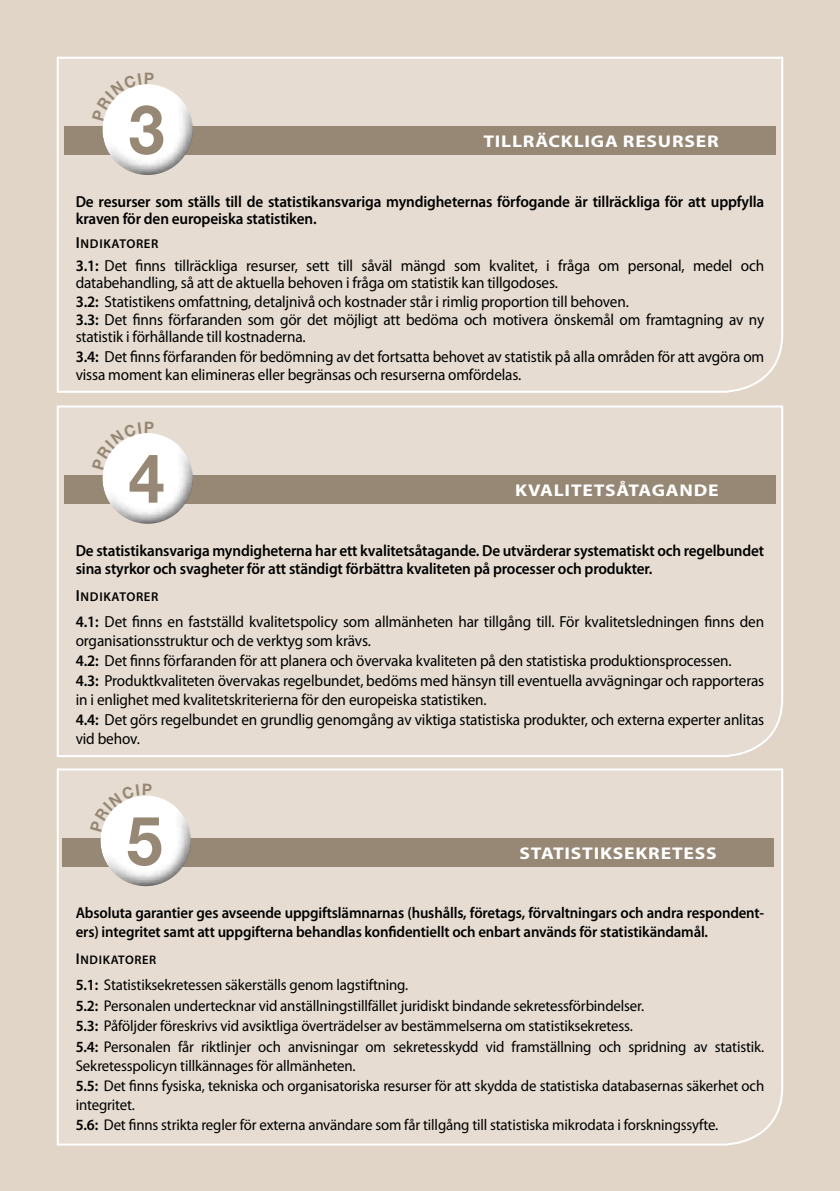
<style>
.page{position:relative;width:840px;height:1191px;background:#fff}
.page>*{position:absolute;margin:0;border:0;box-sizing:border-box;transform-origin:0 0}
.t1{font:700 68px "Helvetica Neue LT Std";color:#978875;scale:.95 1}
.t2{font:700 17px "Myriad Pro";letter-spacing:.04em;color:#fff;scale:1.15 1}
.t3{font:16px/20.2px "Myriad Pro";letter-spacing:-.01em;color:#000;scale:.95 1}
.t4{font:600 16px/17px "Myriad Pro";letter-spacing:-.01em;color:#000;scale:.95 1}
.t5{font:15.6px/20.4px "Myriad Pro";letter-spacing:-.01em;color:#000;scale:.95 1}
.t6{font:600 15.6px/18.8px "Myriad Pro";letter-spacing:-.01em;color:#000;scale:.95 1}
.t7{font:600 12.8px "Myriad Pro";letter-spacing:.05em;color:#000}
.t8{font:600 12.4px "Myriad Pro";letter-spacing:.05em;color:#000}
.s1{font-size:16px}
.s2{font-weight:600}
.s3{font-size:15.6px}
</style>
<div class="page">
<div style="left:0;top:0;width:839px;height:1191px;background:#e1d5c8"></div>
<div style="left:56px;top:56px;width:727px;height:337px;background:#e6dcd1"></div>
<div style="left:64px;top:127px;width:711px;height:28px;background:#978875"></div>
<div style="left:87px;top:67px;width:105px;height:60px;background:#e6dcd1"></div>
<div style="left:94px;top:92px;width:115px;height:85px;background:#000;opacity:.92"></div>
<div style="left:56px;top:405px;width:727px;height:352px;background:#e6dcd1"></div>
<div style="left:64px;top:475px;width:711px;height:29px;background:#978875"></div>
<div style="left:87px;top:416px;width:105px;height:59px;background:#e6dcd1"></div>
<div style="left:94px;top:441px;width:115px;height:84px;background:#000;opacity:.92"></div>
<div style="left:56px;top:768px;width:727px;height:378px;background:#e6dcd1"></div>
<div style="left:62px;top:838px;width:711px;height:28px;background:#978875"></div>
<div style="left:85px;top:778px;width:105px;height:60px;background:#e6dcd1"></div>
<div style="left:93px;top:803px;width:114px;height:85px;background:#000;opacity:.92"></div>
<svg style="left:92px;top:73px;width:62px;height:48px"></svg>
<svg style="left:92px;top:421px;width:62px;height:49px"></svg>
<svg style="left:90px;top:784px;width:62px;height:48px"></svg>
<h1 class="t1" style="left:128px;top:88px;width:39px">3</h1>
<p class="t2" style="left:483px;top:132px;width:202px">TILLRÄCKLIGA RESURSER</p>
<p class="t4" style="left:76px;top:193px;width:725px">De resurser som ställs till de statistikansvariga myndigheternas förfogande är tillräckliga för att uppfylla kraven för den europeiska statistiken.</p>
<p class="t7" style="left:76px;top:236px;width:84px"><span class="s1">I</span>ndi katorer</p>
<p class="t3" style="left:76px;top:257px;width:725px;line-height:17px"><span class="s2">3.1:</span> Det finns tillräckliga resurser, sett till såväl mängd som kvalitet, i fråga om personal, medel och databehandling, så att de aktuella behoven i fråga om statistik kan tillgodoses.</p>
<p class="t3" style="left:76px;top:292px;width:725px;line-height:18.8px"><span class="s2">3.2:</span> Statistikens omfattning, detaljnivå och kostnader står i rimlig proportion till behoven.<br><span class="s2">3.3:</span> Det finns förfaranden som gör det möjligt att bedöma och motivera önskemål om framtagning av ny</p>
<p class="t3" style="left:76px;top:327px;width:725px;line-height:19.6px">statistik i förhållande till kostnaderna.<br><span class="s2">3.4:</span> Det finns förfaranden för bedömning av det fortsatta behovet av statistik på alla områden för att avgöra om</p>
<p class="t3" style="left:76px;top:365px;width:470px">vissa moment kan elimineras eller begränsas och resurserna omfördelas.</p>
<h1 class="t1" style="left:128px;top:436px;width:39px">4</h1>
<p class="t2" style="left:515px;top:481px;width:178px">KVALITETSÅTAGANDE</p>
<p class="t4" style="left:76px;top:541px;width:725px;line-height:18.6px">De statistikansvariga myndigheterna har ett kvalitetsåtagande. De utvärderar systematiskt och regelbundet sina styrkor och svagheter för att ständigt förbättra kvaliteten på processer och produkter.</p>
<p class="t7" style="left:76px;top:590px;width:84px"><span class="s1">I</span>ndi katorer</p>
<p class="t3" style="left:76px;top:613px;width:725px;line-height:18.6px"><span class="s2">4.1:</span> Det finns en fastställd kvalitetspolicy som allmänheten har tillgång till. För kvalitetsledningen finns den organisationsstruktur och de verktyg som krävs.</p>
<p class="t3" style="left:76px;top:651px;width:726px"><span class="s2">4.2:</span> Det finns förfaranden för att planera och övervaka kvaliteten på den statistiska produktionsprocessen.<br><span class="s2">4.3:</span> Produktkvaliteten övervakas regelbundet, bedöms med hänsyn till eventuella avvägningar och rapporteras</p>
<p class="t3" style="left:76px;top:690px;width:725px">in i enlighet med kvalitetskriterierna för den europeiska statistiken.<br><span class="s2">4.4:</span> Det görs regelbundet en grundlig genomgång av viktiga statistiska produkter, och externa experter anlitas</p>
<p class="t3" style="left:76px;top:728px;width:69px">vid behov.</p>
<h1 class="t1" style="left:126px;top:798px;width:39px">5</h1>
<p class="t2" style="left:519px;top:843px;width:173px">STATISTIKSEKRETESS</p>
<p class="t6" style="left:76px;top:904px;width:725px">Absoluta garantier ges avseende uppgiftslämnarnas (hushålls, företags, förvaltningars och andra respondent&shy;ers) integritet samt att uppgifterna behandlas konfidentiellt och enbart används för statistikändamål.</p>
<p class="t8" style="left:76px;top:953px;width:82px"><span class="s3">I</span>ndi katorer</p>
<p class="t5" style="left:76px;top:975px;width:725px"><span class="s2">5.1:</span> Statistiksekretessen säkerställs genom lagstiftning.<br><span class="s2">5.2:</span> Personalen undertecknar vid anställningstillfället juridiskt bindande sekretessförbindelser.<br><span class="s2">5.3:</span> Påföljder föreskrivs vid avsiktliga överträdelser av bestämmelserna om statistiksekretess.<br><span class="s2">5.4:</span> Personalen får riktlinjer och anvisningar om sekretesskydd vid framställning och spridning av statistik.</p>
<p class="t5" style="left:76px;top:1055px;width:725px">Sekretesspolicyn tillkännages för allmänheten.<br><span class="s2">5.5:</span> Det finns fysiska, tekniska och organisatoriska resurser för att skydda de statistiska databasernas säkerhet och</p>
<p class="t5" style="left:76px;top:1094px;width:677px">integritet.<br><span class="s2">5.6:</span> Det finns strikta regler för externa användare som får tillgång till statistiska mikrodata i forskningssyfte.</p>
</div>
